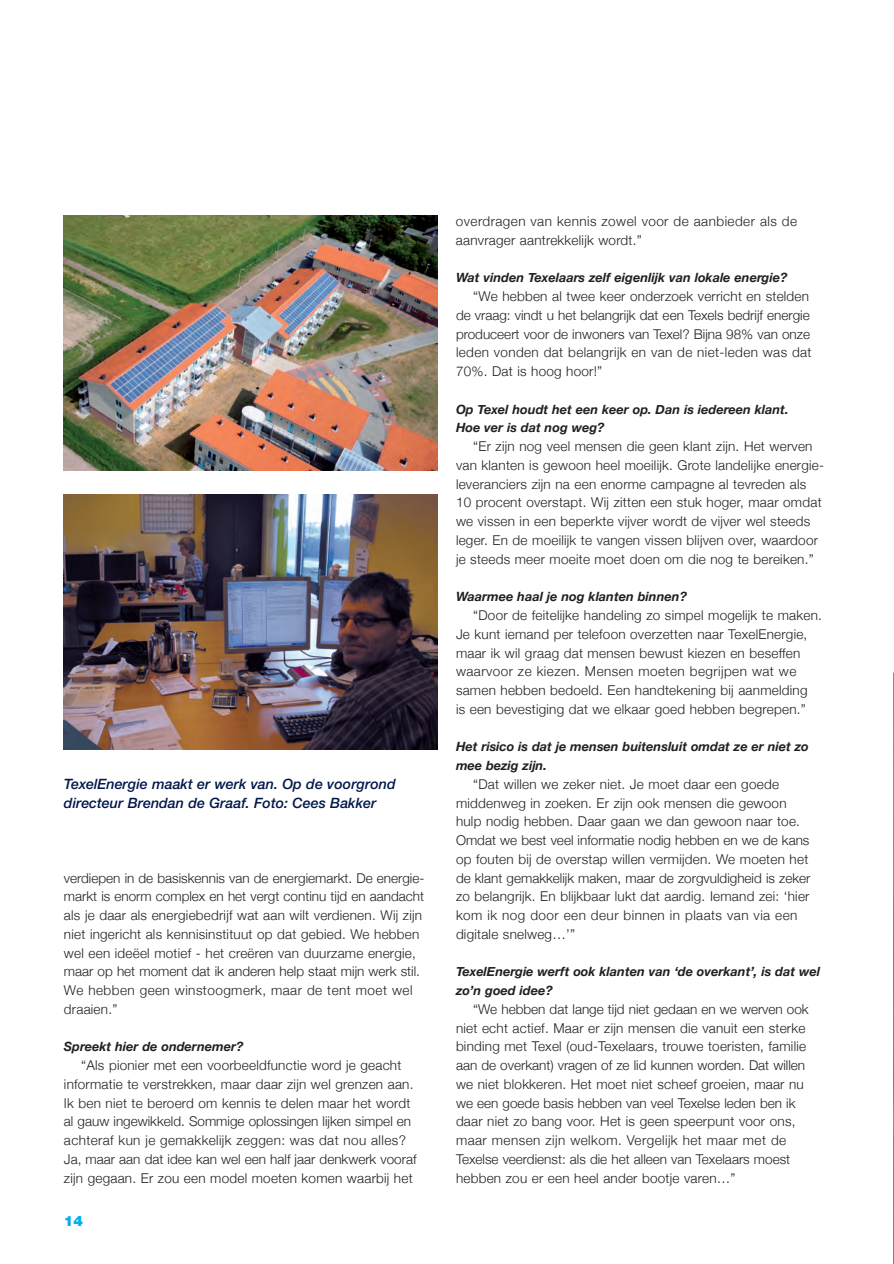
<style>
.page{position:relative;width:894px;height:1264px;background:#fff}
.page>*{position:absolute;margin:0;border:0;box-sizing:border-box;transform-origin:0 0}
.t1{font:italic 500 14.25px/18.8px "Helvetica Neue";color:#00174a}
.t2{font:900 14.25px "Helvetica Neue";color:#00aeef}
.t3{font:300 13.5px/18.8px "Helvetica Neue";letter-spacing:.015em;color:#231f20}
.t4{font:300 13.5px/18.8px "Helvetica Neue";letter-spacing:.035em;color:#231f20}
.t5{font:italic 700 12.75px/18.8px "Helvetica Neue";color:#231f20}
</style>
<div class="page">
<img style="left:64px;top:215px;width:374px;height:255px">
<img style="left:64px;top:494px;width:374px;height:255px">
<svg style="left:893px;top:672px;width:1px;height:592px"></svg>
<p class="t1" style="left:64px;top:775px;width:333px">TexelEnergie maakt er werk van. Op de voorgrond directeur Brendan de Graaf. Foto: Cees Bakker</p>
<p class="t3" style="left:64px;top:868px;width:362px">verdiepen in de basiskennis van de energiemarkt. De energie - markt is enorm complex en het vergt continu tijd en aandacht als je daar als energiebedrijf wat aan wilt verdienen. Wij zijn niet ingericht als kennisinstituut op dat gebied. We hebben wel een ideëel motief - het creëren van duurzame energie, maar op het moment dat ik anderen help staat mijn werk stil.<br>We hebben geen winstoogmerk, maar de tent moet wel draaien.”</p>
<p class="t5" style="left:64px;top:1037px;width:181px">Spreekt hier de ondernemer?</p>
<p class="t3" style="left:64px;top:1055px;width:354px;text-indent:17px">“Als pionier met een voorbeeldfunctie word je geacht informatie te verstrekken, maar daar zijn wel grenzen aan.<br>Ik ben niet te beroerd om kennis te delen maar het wordt al gauw ingewikkeld. Sommige oplossingen lijken simpel en achteraf kun je gemakkelijk zeggen: was dat nou alles?<br>Ja, maar aan dat idee kan wel een half jaar denkwerk vooraf zijn gegaan. Er zou een model moeten komen waarbij het</p>
<p class="t2" style="left:64px;top:1215px;width:21px">14</p>
<p class="t4" style="left:456px;top:211px;width:342px">overdragen van kennis zowel voor de aanbieder als de aanvrager aantrekkelijk wordt.”</p>
<p class="t5" style="left:456px;top:268px;width:333px">Wat vinden Texelaars zelf eigenlijk van lokale energie?</p>
<p class="t3" style="left:456px;top:286px;width:357px;text-indent:17px">“We hebben al twee keer onderzoek verricht en stelden de vraag: vindt u het belangrijk dat een Texels bedrijf energie produceert voor de inwoners van Texel? Bijna 98% van onze leden vonden dat belangrijk en van de niet-leden was dat 70%. Dat is hoog hoor!”</p>
<p class="t5" style="left:456px;top:399px;width:334px">Op Texel houdt het een keer op. Dan is iedereen klant.<br>Hoe ver is dat nog weg?</p>
<p class="t3" style="left:456px;top:436px;width:369px;text-indent:17px">“Er zijn nog veel mensen die geen klant zijn. Het werven van klanten is gewoon heel moeilijk. Grote landelijke energie - leveranciers zijn na een enorme campagne al tevreden als 10 procent overstapt. Wij zitten een stuk hoger, maar omdat we vissen in een beperkte vijver wordt de vijver wel steeds leger. En de moeilijk te vangen vissen blijven over, waardoor je steeds meer moeite moet doen om die nog te bereiken.”</p>
<p class="t5" style="left:456px;top:587px;width:232px">Waarmee haal je nog klanten binnen?</p>
<p class="t3" style="left:456px;top:605px;width:367px;text-indent:17px">“Door de feitelijke handeling zo simpel mogelijk te maken.<br>Je kunt iemand per telefoon overzetten naar TexelEnergie, maar ik wil graag dat mensen bewust kiezen en beseffen waarvoor ze kiezen. Mensen moeten begrijpen wat we samen hebben bedoeld. Een handtekening bij aanmelding<br>is een bevestiging dat we elkaar goed hebben begrepen.”</p>
<p class="t5" style="left:456px;top:737px;width:354px">Het risico is dat je mensen buitensluit omdat ze er niet zo mee bezig zijn.</p>
<p class="t3" style="left:456px;top:774px;width:356px;text-indent:17px">“Dat willen we zeker niet. Je moet daar een goede midden weg in zoeken. Er zijn ook mensen die gewoon hulp nodig hebben. Daar gaan we dan gewoon naar toe.<br>Omdat we best veel informatie nodig hebben en we de kans op fouten bij de overstap willen vermijden. We moeten het de klant gemakkelijk maken, maar de zorgvuldigheid is zeker zo belangrijk. En blijkbaar lukt dat aardig. Iemand zei: ‘hier kom ik nog door een deur binnen in plaats van via een digitale snelweg…’”</p>
<p class="t5" style="left:456px;top:962px;width:365px">TexelEnergie werft ook klanten van ‘de overkant’, is dat wel zo’n goed idee?</p>
<p class="t3" style="left:456px;top:999px;width:354px;text-indent:17px">“We hebben dat lange tijd niet gedaan en we werven ook niet echt actief. Maar er zijn mensen die vanuit een sterke binding met Texel (oud-Texelaars, trouwe toeristen, familie aan de overkant) vragen of ze lid kunnen worden. Dat willen we niet blokkeren. Het moet niet scheef groeien, maar nu we een goede basis hebben van veel Texelse leden ben ik daar niet zo bang voor. Het is geen speerpunt voor ons, maar mensen zijn welkom. Vergelijk het maar met de Texelse veerdienst: als die het alleen van Texelaars moest hebben zou er een heel ander bootje varen…”</p>
</div>
